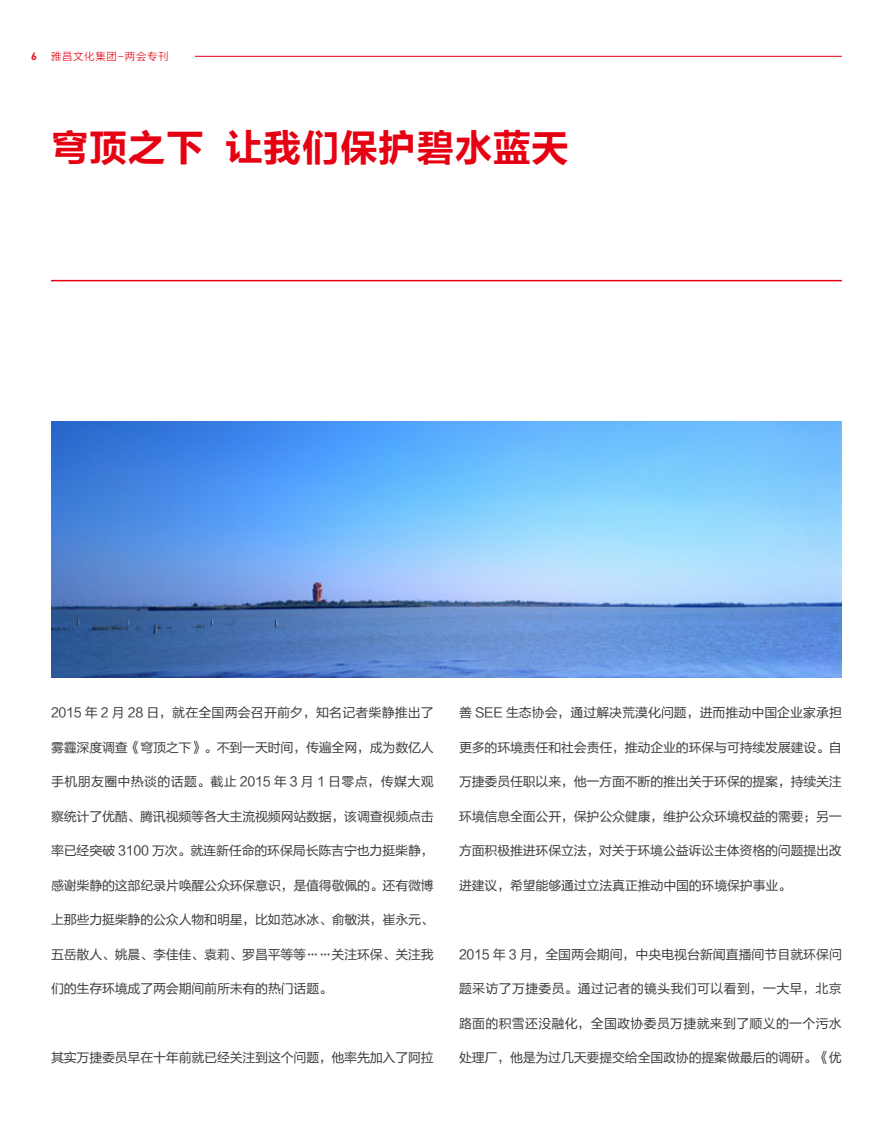
<style>
.page{position:relative;width:893px;height:1123px;background:#fff}
.page>*{position:absolute;margin:0;border:0;box-sizing:border-box;transform-origin:0 0}
.t1{font:38.4px "FZLTCHK GBK1 0";letter-spacing:-.005em;color:#e60012}
.t2{font:12.9px "FZLTHK GBK1 0";letter-spacing:-.015em;color:#3e3a39}
.t3{font:12.9px "FZLTHK GBK1 0";letter-spacing:.02em;color:#3e3a39}
.t4{font:12.9px "FZLTHK GBK1 0";letter-spacing:.01em;color:#3e3a39}
.t5{font:12.9px "FZLTHK GBK1 0";letter-spacing:.025em;color:#3e3a39}
.t6{font:10.5px "FZLTXHK";letter-spacing:.055em;color:#e60012}
.t7{font:700 10.5px "DIN";color:#e60012}
</style>
<div class="page">
<hr style="left:195px;top:56px;width:647px;height:1px;background:#e60012">
<hr style="left:51px;top:280px;width:791px;height:1px;background:#e60012">
<img style="left:51px;top:421px;width:791px;height:256px">
<p class="t7" style="left:31px;top:49px;width:7px">6</p>
<p class="t6" style="left:51px;top:51px;width:119px">雅昌文化集团-两会专刊</p>
<h1 class="t1" style="left:51px;top:126px;width:520px">穹顶之下 让我们保护碧水蓝天</h1>
<p class="t4" style="left:51px;top:705px;width:384px">2015 年 2 月 28 日，就在全国两会召开前夕，知名记者柴静推出了</p>
<p class="t2" style="left:51px;top:740px;width:384px">雾霾深度调查《穹顶之下》。不到一天时间，传遍全网，成为数亿人</p>
<p class="t5" style="left:51px;top:774px;width:384px">手机朋友圈中热谈的话题。截止 2015 年 3 月 1 日零点，传媒大观</p>
<p class="t2" style="left:51px;top:809px;width:384px">察统计了优酷、腾讯视频等各大主流视频网站数据，该调查视频点击</p>
<p class="t2" style="left:51px;top:843px;width:384px">率已经突破 3100 万次。就连新任命的环保局长陈吉宁也力挺柴静，</p>
<p class="t2" style="left:51px;top:878px;width:384px">感谢柴静的这部纪录片唤醒公众环保意识，是值得敬佩的。还有微博</p>
<p class="t2" style="left:51px;top:912px;width:384px">上那些力挺柴静的公众人物和明星，比如范冰冰、俞敏洪，崔永元、</p>
<p class="t2" style="left:51px;top:947px;width:384px">五岳散人、姚晨、李佳佳、袁莉、罗昌平等等……关注环保、关注我</p>
<p class="t2" style="left:51px;top:981px;width:283px">们的生存环境成了两会期间前所未有的热门话题。</p>
<p class="t2" style="left:51px;top:1050px;width:384px">其实万捷委员早在十年前就已经关注到这个问题，他率先加入了阿拉</p>
<p class="t2" style="left:459px;top:705px;width:384px">善 SEE 生态协会，通过解决荒漠化问题，进而推动中国企业家承担</p>
<p class="t2" style="left:459px;top:740px;width:384px">更多的环境责任和社会责任，推动企业的环保与可持续发展建设。自</p>
<p class="t2" style="left:459px;top:774px;width:384px">万捷委员任职以来，他一方面不断的推出关于环保的提案，持续关注</p>
<p class="t2" style="left:459px;top:809px;width:384px">环境信息全面公开，保护公众健康，维护公众环境权益的需要；另一</p>
<p class="t2" style="left:459px;top:843px;width:384px">方面积极推进环保立法，对关于环境公益诉讼主体资格的问题提出改</p>
<p class="t2" style="left:459px;top:878px;width:334px">进建议，希望能够通过立法真正推动中国的环境保护事业。</p>
<p class="t2" style="left:459px;top:947px;width:384px">2015 年 3 月，全国两会期间，中央电视台新闻直播间节目就环保问</p>
<p class="t3" style="left:459px;top:981px;width:384px">题采访了万捷委员。通过记者的镜头我们可以看到，一大早，北京</p>
<p class="t3" style="left:459px;top:1016px;width:384px">路面的积雪还没融化，全国政协委员万捷就来到了顺义的一个污水</p>
<p class="t2" style="left:459px;top:1050px;width:384px">处理厂，他是为过几天要提交给全国政协的提案做最后的调研。《优</p>
</div>
